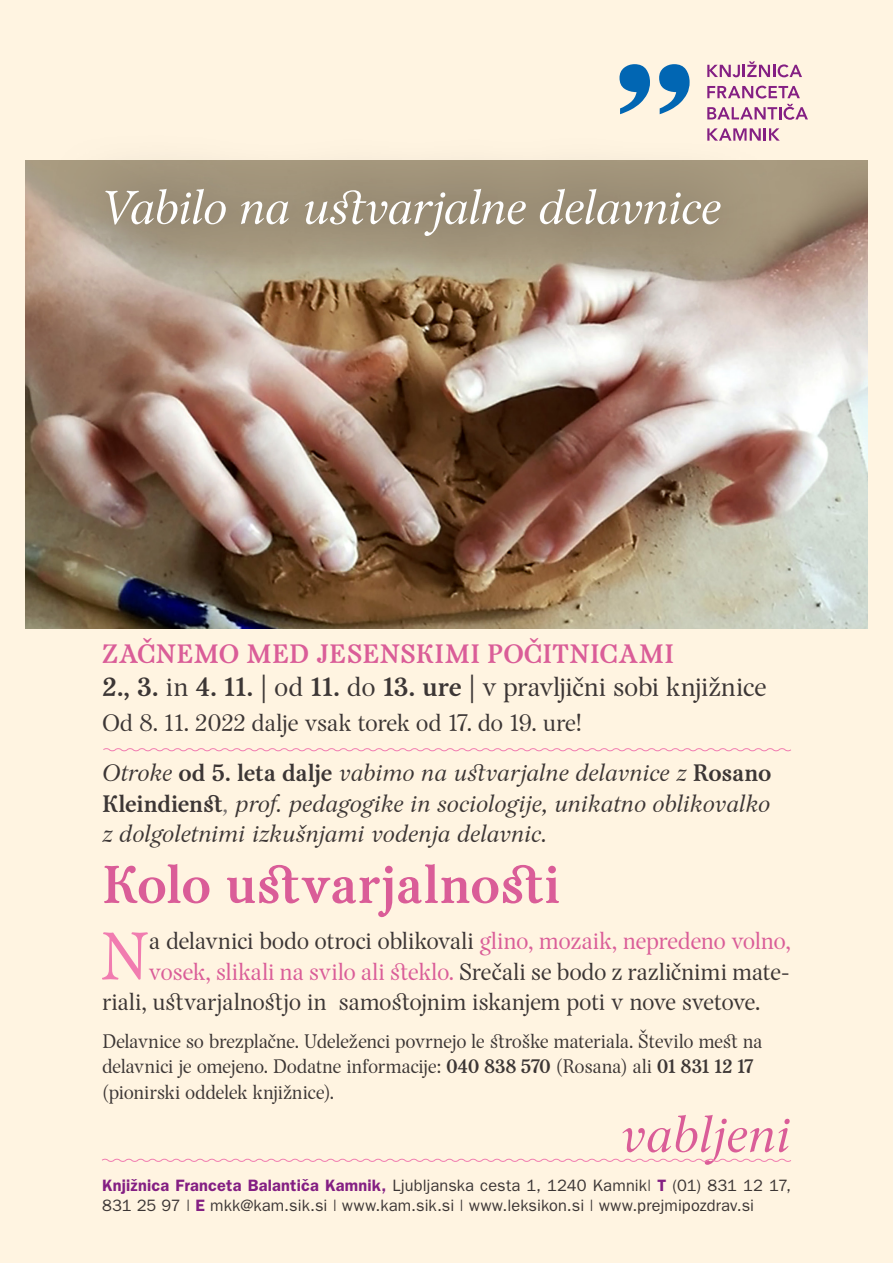
<style>
.page{position:relative;width:893px;height:1263px;background:#fff4e1}
.page>*{position:absolute;margin:0;border:0;box-sizing:border-box;transform-origin:0 0}
.t1{font:72.15px "Bajka";color:#f17cb0}
.t2{font:700 57px "Bajka";letter-spacing:-.01em;color:#da5d98}
.t3{font:italic 54px "Bajka";color:#da5d98}
.t4{font:italic 51px "Bajka";letter-spacing:-.025em;color:#fff}
.t5{font:28.5px/33px "Bajka";letter-spacing:-.02em;color:#3c3635}
.t6{font:25.5px "Bajka";letter-spacing:-.025em;color:#3c3635}
.t7{font:italic 25.5px/30.6px "Bajka";letter-spacing:-.01em;color:#3c3635;text-align:justify}
.t8{font:25.5px "Bajka";letter-spacing:-.015em;color:#da5d98}
.t9{font:21px/25.2px "Bajka";letter-spacing:-.02em;color:#3c3635}
.t10{font:16.5px/19.8px "Franklingothic";letter-spacing:.01em;color:#3c3635}
.s1{font-weight:700;color:#da5d98}
.s2{font-weight:700}
.s3{font-weight:700;font-style:normal}
.s4{color:#7a7473}
.s5{color:#da5d98}
.s6{color:#3c3635}
.s7{font-family:"Franklingothic Demi";color:#841f83}
</style>
<div class="page">
<img style="left:26px;top:161px;width:841px;height:467px">
<svg style="left:53px;top:160px;width:719px;height:125px;background:#a59880"></svg>
<svg style="left:619px;top:64px;width:71px;height:50px"></svg>
<svg style="left:707px;top:61px;width:95px;height:16px"></svg>
<svg style="left:707px;top:86px;width:101px;height:34px"></svg>
<svg style="left:707px;top:128px;width:73px;height:13px"></svg>
<svg style="left:102px;top:1158px;width:689px;height:4px"></svg>
<svg style="left:103px;top:748px;width:688px;height:4px"></svg>
<p class="t4" style="left:102px;top:177px;width:620px">Vabilo na ustvarjalne delavnice</p>
<p class="t5" style="left:102px;top:638px;width:666px"><span class="s1">ZAČNEMO MED JESENSKIMI POČITNICAMI<br></span><span class="s2">2., 3.</span> in <span class="s2">4. 11.</span> | od <span class="s2">11.</span> do <span class="s2">13. ure</span> | v pravljični sobi knjižnice</p>
<p class="t6" style="left:102px;top:708px;width:482px">Od 8. 11. 2022 dalje vsak torek od 17. do 19. ure!</p>
<p class="t7" style="left:102px;top:757px;width:671px">Otroke <span class="s3">od 5. leta dalje</span> vabimo na ustvarjalne delavnice z <span class="s3">Rosano Kleindienst</span><span class="s4">,</span> prof. pedagogike in sociologije, unikatno oblikovalko z dolgoletnimi izkušnjami vodenja delavnic.</p>
<p class="t2" style="left:102px;top:851px;width:460px">Kolo ustvarjalnosti</p>
<p class="t1" style="left:100px;top:914px;width:51px">N</p>
<p class="t6" style="left:149px;top:926px;width:643px">a delavnici bodo otroci oblikovali <span class="s5">glino, mozaik, nepredeno volno,</span></p>
<p class="t8" style="left:149px;top:956px;width:643px">vosek, slikali na svilo ali steklo. <span class="s6">Srečali se bodo z različnimi mate-</span></p>
<p class="t6" style="left:102px;top:987px;width:660px">riali, ustvarjalnostjo in samostojnim iskanjem poti v nove svetove.</p>
<p class="t9" style="left:102px;top:1029px;width:662px">Delavnice so brezplačne. Udeleženci povrnejo le stroške materiala. Število mest na delavnici je omejeno. Dodatne informacije: <span class="s2">040 838 570</span> (Rosana) ali <span class="s2">01 831 12 17 </span>(pionirski oddelek knjižnice).</p>
<p class="t3" style="left:621px;top:1102px;width:172px">vabljeni</p>
<p class="t10" style="left:102px;top:1175px;width:690px"><span class="s7">Knjižnica Franceta Balantiœa Kamnik,</span> Ljubljanska cesta 1, 1240 Kamnik| <span class="s7">T</span> (01) 831 12 17,<br>831 25 97 | <span class="s7">E</span> mkk@kam.sik.si | www.kam.sik.si | www.leksikon.si | www.prejmipozdrav.si</p>
</div>
